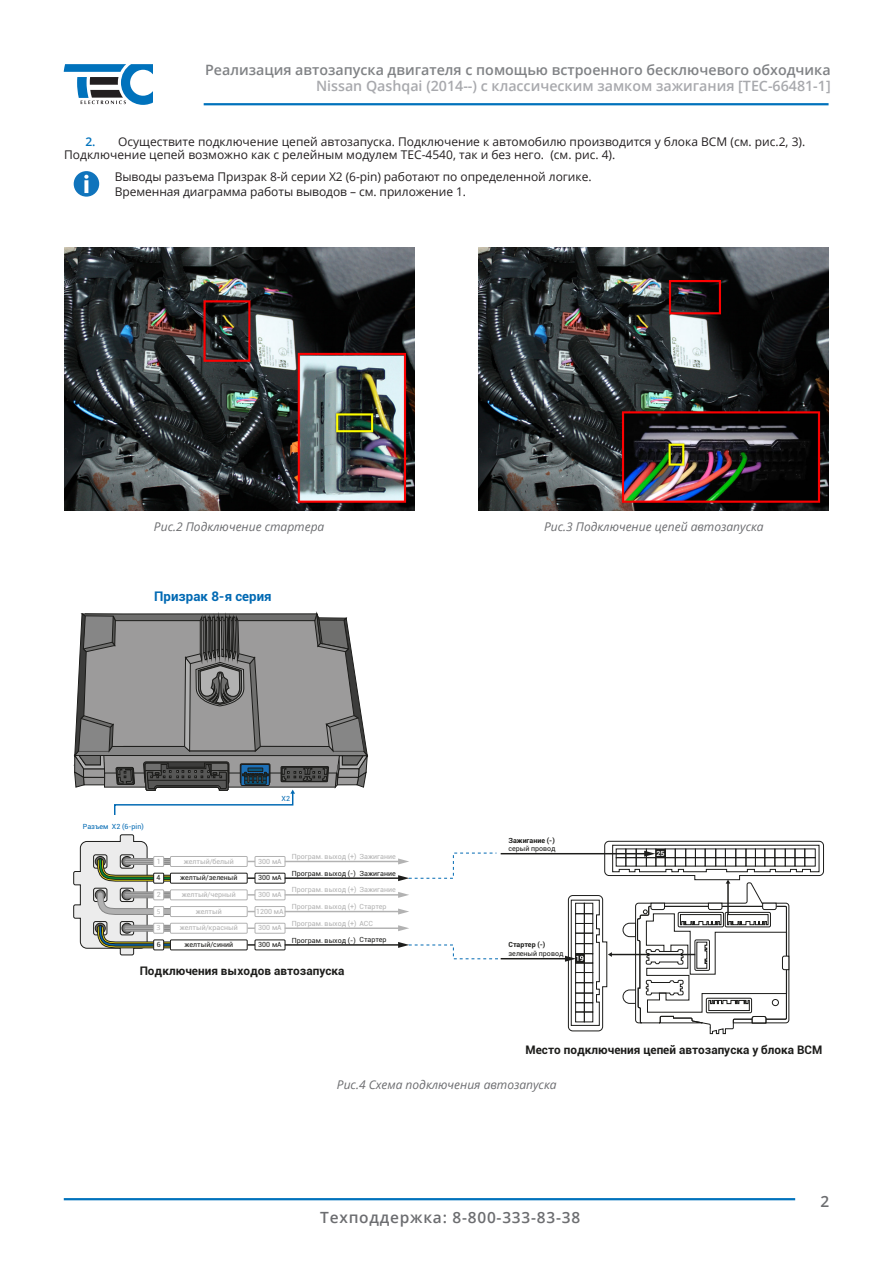
<style>
.page{position:relative;width:893px;height:1263px;background:#fff}
.page>*{position:absolute;margin:0;border:0;box-sizing:border-box;transform-origin:0 0}
.t1{font:600 15.45px "Open Sans";letter-spacing:.05em;color:#6c6d70}
.t2{font:600 14.25px "Open Sans";color:#808285}
.t3{font:600 14.25px "Open Sans";color:#a8a9ad}
.t4{font:700 13.2px "Roboto";color:#0069b3}
.Text{font:12px/13.5px "Open Sans";color:#231f20}
.Figure{font:italic 12px "Open Sans";color:#6c6d70}
.t5{font:700 11.7px "Roboto";color:#1d1d1b}
.t6{font:7.05px "Roboto";color:#b2b2b2}
.t7{font:7.05px/8.6px "Roboto";color:#1d1d1b}
.t8{font:700 7.05px/8.6px "Roboto";color:#1d1d1b}
.t9{font:7.05px "Roboto";color:#0069b3}
.t10{font:700 7.05px "Roboto";color:#fff}
.t11{font:7.05px "Open Sans";color:#b2b2b2}
.t12{font:6.45px "Open Sans";color:#b2b2b2}
.s1{font-weight:600;color:#0072bc}
.s2{font-weight:400}
.s3{font-weight:700}
</style>
<div class="page">
<svg style="left:64px;top:64px;width:89px;height:41px"></svg>
<hr style="left:204px;top:103px;width:624px;height:2px;background:#0072bc">
<hr style="left:64px;top:1198px;width:731px;height:2px;background:#0072bc">
<img style="left:64px;top:248px;width:351px;height:263px">
<img style="left:478px;top:248px;width:351px;height:263px">
<div style="left:74px;top:171px;width:25px;height:26px;background:#1074bc;border-radius:50%"></div>
<svg style="left:84px;top:175px;width:5px;height:4px"></svg>
<svg style="left:84px;top:180px;width:4px;height:13px"></svg>
<svg style="left:73px;top:613px;width:295px;height:343px"></svg>
<hr style="left:285px;top:861px;width:115px;height:1px;background:#b2b2b2">
<hr style="left:285px;top:877px;width:115px;height:2px;background:#1d1d1b">
<hr style="left:285px;top:894px;width:115px;height:1px;background:#b2b2b2">
<svg style="left:398px;top:892px;width:11px;height:6px"></svg>
<hr style="left:285px;top:911px;width:115px;height:1px;background:#b2b2b2">
<svg style="left:398px;top:908px;width:11px;height:6px"></svg>
<hr style="left:285px;top:927px;width:115px;height:2px;background:#b2b2b2">
<svg style="left:398px;top:925px;width:11px;height:6px"></svg>
<hr style="left:285px;top:944px;width:115px;height:2px;background:#1d1d1b">
<hr style="left:501px;top:958px;width:66px;height:1px;background:#1d1d1b">
<svg style="left:398px;top:942px;width:103px;height:17px"></svg>
<svg style="left:398px;top:852px;width:99px;height:29px"></svg>
<hr style="left:501px;top:853px;width:145px;height:1px;background:#1d1d1b">
<svg style="left:565px;top:840px;width:259px;height:194px"></svg>
<p class="t2" style="left:205px;top:60px;width:627px">Реализация автозапуска двигателя с помощью встроенного бесключевого обходчика</p>
<p class="t3" style="left:316px;top:76px;width:516px">Nissan Qashqai (2014--) с классическим замком зажигания [TEC-66481-1]</p>
<p class="Text" style="left:64px;top:135px;width:743px;text-indent:21px"><span class="s1">2.</span> Осуществите подключение цепей автозапуска. Подключение к автомобилю производится у блока BCM (см. рис.2, 3).<br>Подключение цепей возможно как с релейным модулем TEC-4540, так и без него. (см. рис. 4).</p>
<p class="Text" style="left:115px;top:170px;width:478px">Выводы разъема Призрак 8-й серии X2 (6-pin) работают по определенной логике.</p>
<p class="Text" style="left:115px;top:185px;width:353px">Временная диаграмма работы выводов – см. приложение 1.</p>
<p class="Figure" style="left:154px;top:519px;width:172px">Рис.2 Подключение стартера</p>
<p class="Figure" style="left:544px;top:519px;width:221px">Рис.3 Подключение цепей автозапуска</p>
<p class="t4" style="left:154px;top:587px;width:119px">Призрак 8-я серия</p>
<p class="t9" style="left:83px;top:821px;width:62px">Разъем X2 (6-pin)</p>
<p class="t6" style="left:157px;top:856px;width:5px">1</p>
<p class="t6" style="left:184px;top:856px;width:51px">желтый/белый</p>
<p class="t7" style="left:157px;top:873px;width:5px">4</p>
<p class="t7" style="left:180px;top:873px;width:59px">желтый/зеленый</p>
<p class="t6" style="left:157px;top:889px;width:5px">2</p>
<p class="t6" style="left:182px;top:889px;width:55px">желтый/черный</p>
<p class="t12" style="left:157px;top:908px;width:5px">5</p>
<p class="t6" style="left:196px;top:906px;width:27px">желтый</p>
<p class="t7" style="left:157px;top:940px;width:5px">6</p>
<p class="t7" style="left:185px;top:940px;width:50px">желтый/синий</p>
<p class="t11" style="left:157px;top:924px;width:6px">3</p>
<p class="t6" style="left:180px;top:923px;width:59px">желтый/красный</p>
<p class="t9" style="left:282px;top:794px;width:10px">X2</p>
<p class="t6" style="left:258px;top:856px;width:25px">300 мА</p>
<p class="t7" style="left:258px;top:873px;width:25px">300 мА</p>
<p class="t6" style="left:258px;top:889px;width:25px">300 мА</p>
<p class="t6" style="left:256px;top:906px;width:29px">1200 мА</p>
<p class="t6" style="left:258px;top:923px;width:25px">300 мА</p>
<p class="t7" style="left:258px;top:940px;width:25px">300 мА</p>
<p class="t6" style="left:292px;top:852px;width:105px">Програм. выход (+) Зажигание</p>
<p class="t7" style="left:292px;top:869px;width:65px">Програм. выход (-)</p>
<p class="t6" style="left:292px;top:885px;width:105px">Програм. выход (+) Зажигание</p>
<p class="t6" style="left:292px;top:902px;width:96px">Програм. выход (+) Стартер</p>
<p class="t6" style="left:292px;top:918px;width:82px">Програм. выход (+) АСС</p>
<p class="t7" style="left:292px;top:935px;width:65px">Програм. выход (-)</p>
<p class="t7" style="left:360px;top:869px;width:38px">Зажигание</p>
<p class="t7" style="left:360px;top:935px;width:29px">Стартер</p>
<p class="t5" style="left:140px;top:963px;width:206px">Подключения выходов автозапуска</p>
<p class="t8" style="left:508px;top:836px;width:49px">Зажигание (-) <span class="s2">серый провод</span></p>
<p class="t7" style="left:508px;top:940px;width:56px"><span class="s3">Стартер (-) </span>зеленый провод</p>
<p class="t10" style="left:657px;top:848px;width:10px">25</p>
<p class="t5" style="left:526px;top:1041px;width:298px">Место подключения цепей автозапуска у блока BCM</p>
<p class="Figure" style="left:337px;top:1077px;width:221px">Рис.4 Схема подключения автозапуска</p>
<p class="t1" style="left:320px;top:1206px;width:262px">Техподдержка: 8-800-333-83-38</p>
<p class="t1" style="left:820px;top:1190px;width:10px">2</p>
</div>
